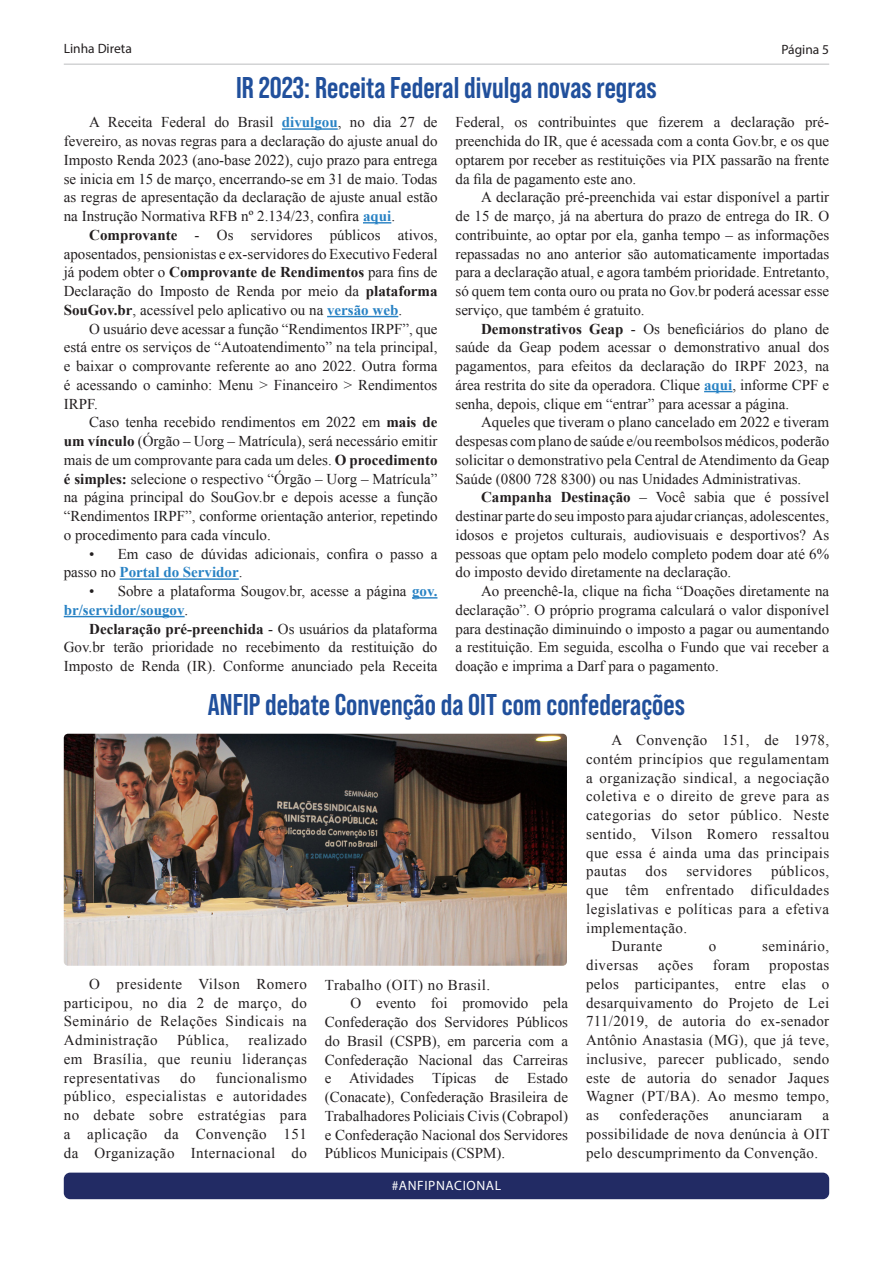
<style>
.page{position:relative;width:893px;height:1263px;background:#fff}
.page>*{position:absolute;margin:0;border:0;box-sizing:border-box;transform-origin:0 0}
.subtitulos{font:700 30px "Bebas Neue Pro";color:#21509c}
.texto{font:15px/18.8px "Times New Roman";color:#231f20;text-align:justify}
.texto-2{font:15px "Times New Roman";letter-spacing:.03em;color:#231f20}
.texto-3{font:15px "Times New Roman";letter-spacing:.02em;color:#231f20}
.t1{font:13.5px "Myriad Pro";color:#231f20}
.t2{font:13.5px "Myriad Pro";letter-spacing:.045em;color:#fff}
.s1{font-weight:700;color:#2882c4}
.s2{font-weight:700}
</style>
<div class="page">
<div style="left:64px;top:1172px;width:765px;height:27px;background:#222b64;border-radius:6px"></div>
<hr style="left:64px;top:64px;width:765px;height:1px;background:#bcbdc0">
<hr style="left:282px;top:128px;width:56px;height:2px;background:#2882c4">
<svg style="left:363px;top:222px;width:28px;height:1px"></svg>
<hr style="left:327px;top:316px;width:71px;height:1px;background:#2882c4">
<hr style="left:120px;top:578px;width:119px;height:2px;background:#2882c4">
<svg style="left:412px;top:597px;width:25px;height:1px"></svg>
<hr style="left:64px;top:616px;width:121px;height:1px;background:#2882c4">
<svg style="left:704px;top:391px;width:28px;height:1px"></svg>
<img style="left:64px;top:734px;width:503px;height:232px">
<p class="t1" style="left:64px;top:40px;width:70px">Linha Direta</p>
<p class="t1" style="left:781px;top:41px;width:49px">Página 5</p>
<p class="subtitulos" style="left:236px;top:70px;width:422px">IR 2023: Receita Federal divulga novas regras</p>
<p class="texto" style="left:64px;top:113px;width:375px;text-indent:26px">A Receita Federal do Brasil <span class="s1">divulgou</span>, no dia 27 de fevereiro, as novas regras para a declaração do ajuste anual do Imposto Renda 2023 (ano-base 2022), cujo prazo para entrega se inicia em 15 de março, encerrando-se em 31 de maio. Todas as regras de apresentação da declaração de ajuste anual estão na Instrução Normativa RFB nº 2.134/23, confira <span class="s1">aqui</span>.</p>
<p class="texto" style="left:64px;top:225px;width:375px;text-indent:26px"><span class="s2">Comprovante</span> - Os servidores públicos ativos, aposentados, pensionistas e ex-servidores do Executivo Federal já podem obter o <span class="s2">Comprovante de Rendimentos</span> para fins de Declaração do Imposto de Renda por meio da <span class="s2">plataforma SouGov.br</span>, acessível pelo aplicativo ou na <span class="s1">versão web</span>.</p>
<p class="texto" style="left:64px;top:319px;width:375px;text-indent:26px">O usuário deve acessar a função “Rendimentos IRPF”, que está entre os serviços de “Autoatendimento” na tela principal, e baixar o comprovante referente ao ano 2022. Outra forma é acessando o caminho: Menu &gt; Financeiro &gt; Rendimentos IRPF.</p>
<p class="texto" style="left:64px;top:413px;width:375px;text-indent:26px">Caso tenha recebido rendimentos em 2022 em <span class="s2">mais de um vínculo</span> (Órgão – Uorg – Matrícula), será necessário emitir mais de um comprovante para cada um deles. <span class="s2">O procedimento é simples:</span> selecione o respectivo “Órgão – Uorg – Matrícula” na página principal do SouGov.br e depois acesse a função “Rendimentos IRPF”, conforme orientação anterior, repetindo o procedimento para cada vínculo.</p>
<p class="texto" style="left:64px;top:544px;width:375px;text-indent:26px">• Em caso de dúvidas adicionais, confira o passo a passo no <span class="s1">Portal do Servidor</span>.</p>
<p class="texto" style="left:64px;top:582px;width:375px;text-indent:26px">• Sobre a plataforma Sougov.br, acesse a página <span class="s1">gov. br/servidor/sougov</span>.</p>
<p class="texto" style="left:64px;top:619px;width:375px;text-indent:26px"><span class="s2">Declaração pré-preenchida</span> - Os usuários da plataforma Gov.br terão prioridade no recebimento da restituição do Imposto de Renda (IR). Conforme anunciado pela Receita</p>
<p class="texto" style="left:455px;top:113px;width:375px">Federal, os contribuintes que fizerem a declaração pré&shy;preenchida do IR, que é acessada com a conta Gov.br, e os que optarem por receber as restituições via PIX passarão na frente da fila de pagamento este ano.</p>
<p class="texto" style="left:455px;top:188px;width:375px;text-indent:26px">A declaração pré-preenchida vai estar disponível a partir de 15 de março, já na abertura do prazo de entrega do IR. O contribuinte, ao optar por ela, ganha tempo – as informações repassadas no ano anterior são automaticamente importadas para a declaração atual, e agora também prioridade. Entretanto, só quem tem conta ouro ou prata no Gov.br poderá acessar esse serviço, que também é gratuito.</p>
<p class="texto" style="left:455px;top:319px;width:375px;text-indent:26px"><span class="s2">Demonstrativos Geap</span> - Os beneficiários do plano de saúde da Geap podem acessar o demonstrativo anual dos pagamentos, para efeitos da declaração do IRPF 2023, na área restrita do site da operadora. Clique <span class="s1">aqui</span>, informe CPF e senha, depois, clique em “entrar” para acessar a página.</p>
<p class="texto" style="left:455px;top:413px;width:375px;text-indent:26px">Aqueles que tiveram o plano cancelado em 2022 e tiveram despesas com plano de saúde e/ou reembolsos médicos, poderão solicitar o demonstrativo pela Central de Atendimento da Geap Saúde (0800 728 8300) ou nas Unidades Administrativas.</p>
<p class="texto" style="left:455px;top:488px;width:375px;text-indent:26px"><span class="s2">Campanha Destinação</span> – Você sabia que é possível destinar parte do seu imposto para ajudar crianças, adolescentes, idosos e projetos culturais, audiovisuais e desportivos? As pessoas que optam pelo modelo completo podem doar até 6% do imposto devido diretamente na declaração.</p>
<p class="texto" style="left:455px;top:582px;width:375px;text-indent:26px">Ao preenchê-la, clique na ficha “Doações diretamente na declaração”. O próprio programa calculará o valor disponível para destinação diminuindo o imposto a pagar ou aumentando a restituição. Em seguida, escolha o Fundo que vai receber a doação e imprima a Darf para o pagamento.</p>
<p class="subtitulos" style="left:208px;top:687px;width:478px">ANFIP debate Convenção da OIT com confederações</p>
<p class="texto" style="left:64px;top:974px;width:245px;text-indent:26px">O presidente Vilson Romero participou, no dia 2 de março, do Seminário de Relações Sindicais na Administração</p>
<p class="texto" style="left:64px;top:1030px;width:245px;text-indent:185px">realizado em Brasília, que reuniu lideranças representativas</p>
<p class="texto-2" style="left:177px;top:1030px;width:53px">Pública,</p>
<p class="texto" style="left:64px;top:1068px;width:245px;text-indent:152px">funcionalismo público, especialistas e autoridades no debate sobre estratégias para a aplicação da Convenção 151 da Organização Internacional do</p>
<p class="texto" style="left:180px;top:1068px;width:17px">do</p>
<p class="texto-2" style="left:325px;top:974px;width:167px">Trabalho (OIT) no Brasil.</p>
<p class="texto" style="left:325px;top:994px;width:245px;text-indent:26px">O evento foi promovido pela Confederação dos Servidores Públicos do Brasil (CSPB), em parceria com a Confederação Nacional das Carreiras e Atividades Típicas de Estado (Conacate), Confederação Brasileira de Trabalhadores Policiais Civis (Cobrapol) e Confederação Nacional dos Servidores Públicos Municipais (CSPM).</p>
<p class="t2" style="left:392px;top:1177px;width:111px">#ANFIPNACIONAL</p>
<p class="texto" style="left:586px;top:730px;width:245px;text-indent:26px">A Convenção 151, de 1978, contém princípios que regulamentam a organização sindical, a negociação coletiva e o direito de greve para as categorias do setor público. Neste sentido, Vilson Romero ressaltou que essa é ainda uma das principais pautas</p>
<p class="texto" style="left:586px;top:862px;width:245px;text-indent:185px">públicos, que têm enfrentado dificuldades legislativas e políticas para a efetiva implementação.</p>
<p class="texto-2" style="left:612px;top:936px;width:53px">Durante</p>
<p class="texto" style="left:709px;top:937px;width:9px">o</p>
<p class="texto-2" style="left:762px;top:936px;width:68px">seminário,</p>
<p class="texto-2" style="left:586px;top:955px;width:54px">diversas</p>
<p class="texto" style="left:658px;top:955px;width:37px">ações</p>
<p class="texto" style="left:713px;top:955px;width:39px">foram</p>
<p class="texto" style="left:646px;top:862px;width:23px">dos</p>
<p class="texto-2" style="left:686px;top:861px;width:67px">servidores</p>
<p class="texto" style="left:586px;top:955px;width:245px;text-indent:183px">propostas pelos participantes, entre elas o desarquivamento do Projeto de Lei 711/2019, de autoria do ex-senador Antônio Anastasia (MG), que já teve, inclusive, parecer publicado, sendo este de autoria do senador Jaques Wagner (PT/BA). Ao mesmo tempo, as</p>
<p class="texto-3" style="left:619px;top:1105px;width:91px">confederações</p>
<p class="texto-3" style="left:729px;top:1105px;width:74px">anunciaram</p>
<p class="texto" style="left:586px;top:1105px;width:245px;text-indent:236px">a possibilidade de nova denúncia à OIT pelo descumprimento da Convenção.</p>
</div>
